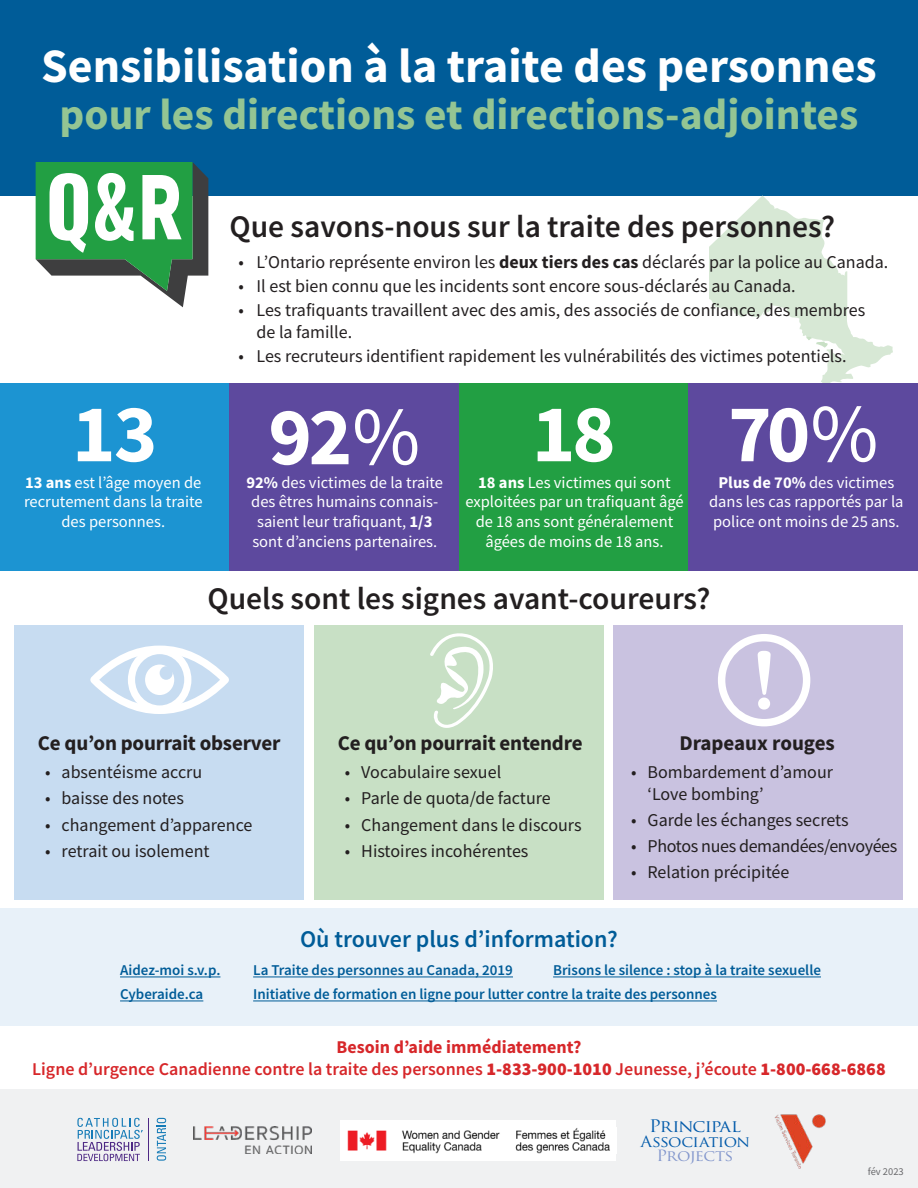
<style>
.page{position:relative;width:918px;height:1188px;background:#fff}
.page>*{position:absolute;margin:0;border:0;box-sizing:border-box;transform-origin:0 0}
.t1{font:900 99px "Source Sans Pro";color:#fff;scale:.73 1}
.t2{font:700 82.5px "Source Sans Pro";letter-spacing:-.04em;color:#fff}
.t3{font:700 48px "Source Sans Pro";color:#fff}
.t4{font:700 43.5px "Source Sans Pro";color:#94c593}
.t5{font:600 31.5px "Source Sans Pro";color:#231f20}
.t6{font:600 24px "Source Sans Pro";color:#005c98}
.t7{font:700 21px "Source Sans Pro";letter-spacing:-.01em;color:#231f20}
.t8{font:18px/21.6px "Source Sans Pro";color:#231f20}
.t9{font:600 18px/22.5px "Source Sans Pro";color:#d7272a;text-align:center}
.t10{font:18px "Source Sans Pro";letter-spacing:-.02em;color:#231f20}
.t11{font:16.8px "Trajan Pro";letter-spacing:-.055em;color:#015aaa;scale:1.1 1}
.t12{font:16.5px/19.8px "Source Sans Pro";color:#fff;text-align:center}
.t13{font:15.15px "Trajan Pro";letter-spacing:-.04em;color:#015aaa;scale:1.1 1}
.t14{font:15.15px "Trajan Pro";letter-spacing:-.04em;color:#8296cc;scale:1.1 1}
.t15{font:600 15px/24px "Source Sans Pro";color:#005c98}
.t16{font:10.5px "Source Sans Pro";color:#69696c}
.s1{font-weight:700}
.s2{font-weight:400}
.s3{font-weight:900}
</style>
<div class="page">
<div style="left:0;top:0;width:918px;height:195px;background:#005c98"></div>
<div style="left:0;top:1090px;width:918px;height:98px;background:#f0f1f2"></div>
<svg style="left:77px;top:1118px;width:66px;height:43px"></svg>
<hr style="left:148px;top:1118px;width:1px;height:43px;background:#4d2884">
<svg style="left:157px;top:1118px;width:9px;height:43px"></svg>
<img style="left:194px;top:1126px;width:117px;height:28px">
<div style="left:341px;top:1121px;width:275px;height:40px;background:#fff"></div>
<img style="left:347px;top:1128px;width:263px;height:25px">
<img style="left:774px;top:1114px;width:52px;height:55px">
<svg style="left:709px;top:195px;width:184px;height:188px"></svg>
<div style="left:0;top:383px;width:230px;height:188px;background:#1c94d2"></div>
<div style="left:230px;top:383px;width:229px;height:188px;background:#5d499e"></div>
<div style="left:459px;top:383px;width:230px;height:188px;background:#229f43"></div>
<div style="left:689px;top:383px;width:229px;height:188px;background:#5d499e"></div>
<div style="left:614px;top:625px;width:289px;height:274px;background:#c9c2e0"></div>
<div style="left:314px;top:625px;width:289px;height:274px;background:#c8e0c5"></div>
<div style="left:15px;top:625px;width:289px;height:274px;background:#c7dcf1"></div>
<svg style="left:90px;top:646px;width:139px;height:68px"></svg>
<div style="left:160px;top:666px;width:13px;height:14px;background:#c7dcf1;border-radius:50%"></div>
<svg style="left:718px;top:634px;width:92px;height:92px"></svg>
<svg style="left:36px;top:162px;width:172px;height:145px"></svg>
<div style="left:0;top:908px;width:918px;height:118px;background:#e8f1f9"></div>
<hr style="left:120px;top:977px;width:100px;height:1px;background:#005c98">
<hr style="left:120px;top:1001px;width:83px;height:1px;background:#005c98">
<hr style="left:253px;top:977px;width:260px;height:1px;background:#005c98">
<hr style="left:253px;top:1001px;width:464px;height:1px;background:#005c98">
<hr style="left:553px;top:977px;width:268px;height:1px;background:#005c98">
<svg style="left:430px;top:633px;width:63px;height:95px"></svg>
<h3 class="t3" style="left:41px;top:42px;width:837px">Sensibilisation à la traite des personnes</h3>
<h3 class="t4" style="left:60px;top:93px;width:800px">pour les directions et directions-adjointes</h3>
<h1 class="t1" style="left:137px;top:147px;width:64px">R</h1>
<h3 class="t5" style="left:230px;top:212px;width:607px">Que savons-nous sur la traite des personnes?</h3>
<p class="t8" style="left:238px;top:253px;width:651px">• L’Ontario représente environ les <span class="s1">deux tiers des cas</span> déclarés par la police au Canada.</p>
<p class="t8" style="left:238px;top:277px;width:559px">• Il est bien connu que les incidents sont encore sous-déclarés au Canada.</p>
<p class="t8" style="left:256px;top:301px;width:610px;text-indent:-18px">• Les trafiquants travaillent avec des amis, des associés de confiance, des membres de la famille.</p>
<p class="t8" style="left:238px;top:346px;width:610px">• Les recruteurs identifient rapidement les vulnérabilités des victimes potentiels.</p>
<h2 class="t2" style="left:72px;top:393px;width:87px">13</h2>
<h2 class="t2" style="left:268px;top:396px;width:153px">92<span class="s2">%</span></h2>
<h2 class="t2" style="left:532px;top:393px;width:85px">18</h2>
<p class="t12" style="left:24px;top:473px;width:180px"><span class="s1">13 ans</span> est l’âge moyen de recrutement dans la traite des personnes.</p>
<p class="t12" style="left:247px;top:473px;width:198px"><span class="s1">92%</span> des victimes de la traite des êtres humains connais&shy;saient leur trafiquant, <span class="s1">1/3 </span>sont d’anciens partenaires.</p>
<p class="t12" style="left:465px;top:473px;width:220px"><span class="s1">18 ans</span> Les victimes qui sont exploitées par un trafiquant âgé de 18 ans sont généralement âgées de moins de 18 ans.</p>
<h2 class="t2" style="left:728px;top:393px;width:152px">70<span class="s2">%</span></h2>
<p class="t12" style="left:709px;top:493px;width:196px;text-align:left">dans les cas rapportés par la police ont moins de 25 ans.</p>
<p class="t12" style="left:718px;top:473px;width:177px"><span class="s1">Plus de 70%</span> des victimes</p>
<h3 class="t5" style="left:207px;top:583px;width:505px">Quels sont les signes avant-coureurs?</h3>
<p class="t7" style="left:38px;top:733px;width:244px">Ce qu’on pourrait observer</p>
<p class="t8" style="left:45px;top:762px;width:159px">• absentéisme accru</p>
<p class="t8" style="left:45px;top:789px;width:140px">• baisse des notes</p>
<p class="t8" style="left:45px;top:815px;width:209px">• changement d’apparence</p>
<p class="t8" style="left:45px;top:841px;width:166px">• retrait ou isolement</p>
<p class="t7" style="left:338px;top:733px;width:246px">Ce qu’on pourrait entendre</p>
<p class="t8" style="left:345px;top:762px;width:158px">• Vocabulaire sexuel</p>
<p class="t8" style="left:345px;top:789px;width:208px">• Parle de quota/de facture</p>
<p class="t8" style="left:345px;top:815px;width:238px">• Changement dans le discours</p>
<p class="t8" style="left:345px;top:841px;width:185px">• Histoires incohérentes</p>
<p class="t7" style="left:679px;top:733px;width:157px">Drapeaux rouges</p>
<p class="t8" style="left:648px;top:762px;width:187px;text-indent:-16px">• Bombardement d’amour ‘Love bombing’</p>
<p class="t8" style="left:631px;top:810px;width:219px">• Garde les échanges secrets</p>
<p class="t10" style="left:631px;top:838px;width:268px">• Photos nues demandées/envoyées</p>
<p class="t8" style="left:631px;top:863px;width:160px">• Relation précipitée</p>
<h3 class="t6" style="left:300px;top:928px;width:319px">Où trouver plus d’information?</h3>
<p class="t15" style="left:553px;top:959px;width:269px">Brisons le silence : stop à la traite sexuelle</p>
<p class="t15" style="left:120px;top:959px;width:102px">Aidez-moi s.v.p.<br>Cyberaide.ca</p>
<p class="t15" style="left:253px;top:959px;width:465px">La Traite des personnes au Canada, 2019<br>Initiative de formation en ligne pour lutter contre la traite des personnes</p>
<p class="t9" style="left:32px;top:1036px;width:855px"><span class="s1">Besoin d’aide immédiatement?<br></span>Ligne d’urgence Canadienne contre la traite des personnes <span class="s3">1-833-900-1010</span> Jeunesse, j’écoute <span class="s3">1-800-668-6868</span></p>
<p class="t11" style="left:649px;top:1119px;width:85px">Principal</p>
<p class="t13" style="left:641px;top:1135px;width:101px">Association</p>
<p class="t14" style="left:657px;top:1150px;width:71px">Projects</p>
<p class="t16" style="left:868px;top:1167px;width:38px">fév 2023</p>
</div>
